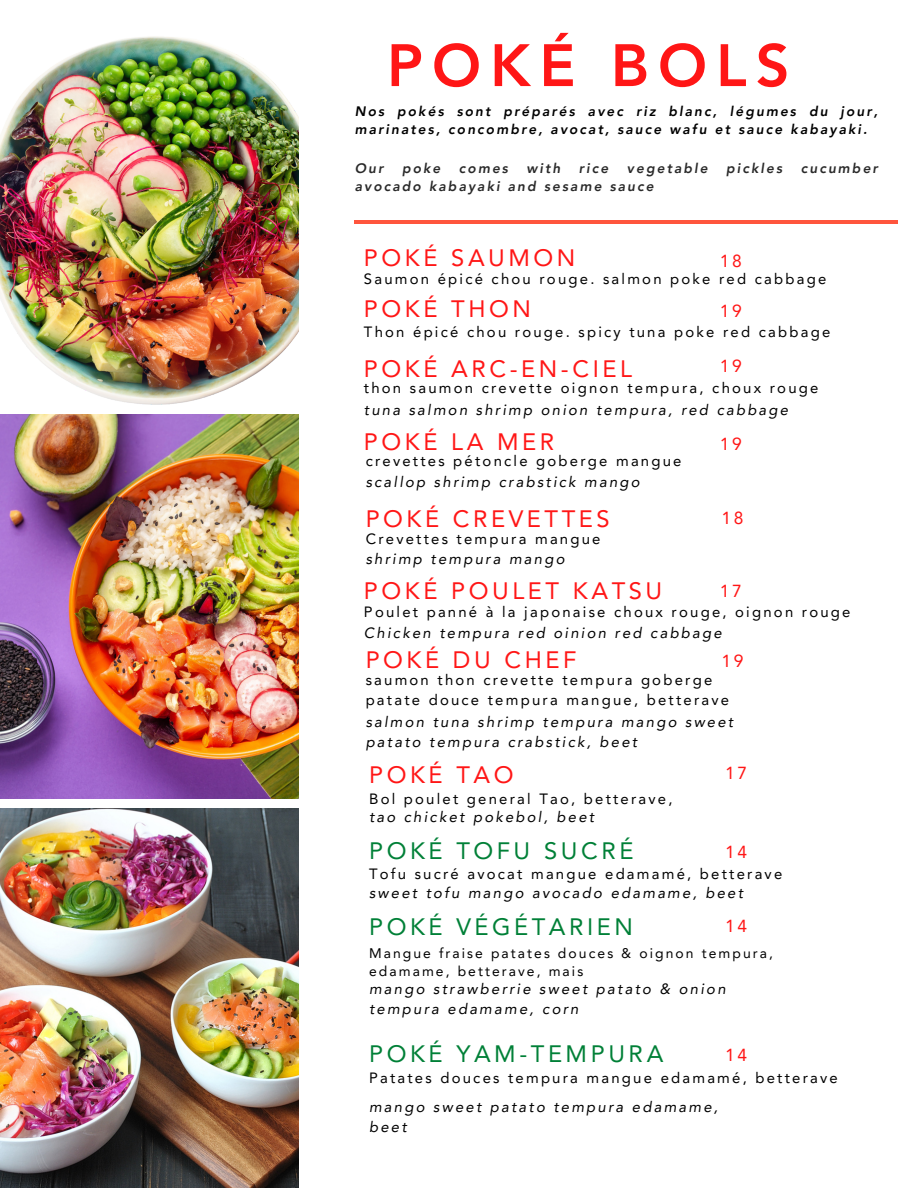
<style>
.page{position:relative;width:918px;height:1188px;background:#fff}
.page>*{position:absolute;margin:0;border:0;box-sizing:border-box;transform-origin:0 0}
.t1{font:800 59.1px "Avenir LT Pro";letter-spacing:.15em;color:#ff1616}
.t2{font:23.7px "Avenir LT Pro";letter-spacing:.15em;color:#ff1616}
.t3{font:23.7px "Avenir LT Pro";letter-spacing:.15em;color:#008037}
.t4{font:17.4px "Avenir LT Pro";letter-spacing:.15em;color:#ff1616}
.t5{font:14.85px/20.2px "Avenir LT Pro";letter-spacing:.15em;color:#000}
.t6{font:italic 14.85px/20.2px "Avenir LT Pro";letter-spacing:.15em;color:#000}
.t7{font:13.95px/18px "Avenir LT Pro";letter-spacing:.15em;color:#000}
.t8{font:italic 800 13.65px/18px "Avenir LT Pro";letter-spacing:.15em;color:#000}
.t9{font:italic 800 13.65px "Avenir LT Pro";letter-spacing:.15em;color:#2a2a2a}
</style>
<div class="page">
<hr style="left:355px;top:220px;width:543px;height:3px;background:#ff553d">
<img style="left:0;top:36px;width:298px;height:369px">
<img style="left:0;top:415px;width:298px;height:383px">
<img style="left:0;top:808px;width:298px;height:380px">
<p class="t1" style="left:387px;top:41px;width:404px">POKÉ BOLS</p>
<p class="t8" style="left:355px;top:103px;width:525px">Nos pokés sont préparés avec riz blanc, légumes du jour, marinates, concombre, avocat, sauce wafu et sauce kabayaki.</p>
<p class="t9" style="left:355px;top:163px;width:30px">Our</p>
<p class="t9" style="left:402px;top:163px;width:40px">poke</p>
<p class="t9" style="left:459px;top:163px;width:51px">comes</p>
<p class="t9" style="left:527px;top:163px;width:35px">with</p>
<p class="t9" style="left:579px;top:163px;width:31px">rice</p>
<p class="t9" style="left:627px;top:163px;width:82px">vegetable</p>
<p class="t9" style="left:726px;top:163px;width:58px">pickles</p>
<p class="t9" style="left:801px;top:163px;width:79px">cucumber</p>
<p class="t9" style="left:355px;top:181px;width:300px">avocado kabayaki and sesame sauce</p>
<p class="t2" style="left:364px;top:248px;width:213px">POKÉ SAUMON</p>
<p class="t4" style="left:720px;top:254px;width:24px">18</p>
<p class="t5" style="left:364px;top:270px;width:464px">Saumon épicé chou rouge. salmon poke red cabbage</p>
<p class="t5" style="left:364px;top:323px;width:468px">Thon épicé chou rouge. spicy tuna poke red cabbage</p>
<p class="t2" style="left:364px;top:299px;width:168px">POKÉ THON</p>
<p class="t4" style="left:720px;top:304px;width:24px">19</p>
<p class="t2" style="left:364px;top:359px;width:269px">POKÉ ARC-EN-CIEL</p>
<p class="t4" style="left:720px;top:359px;width:24px">19</p>
<p class="t5" style="left:364px;top:379px;width:456px">thon saumon crevette oignon tempura, choux rouge</p>
<p class="t6" style="left:364px;top:401px;width:426px">tuna salmon shrimp onion tempura, red cabbage</p>
<p class="t2" style="left:364px;top:432px;width:192px">POKÉ LA MER</p>
<p class="t5" style="left:366px;top:452px;width:317px">crevettes pétoncle goberge mangue</p>
<p class="t6" style="left:366px;top:473px;width:276px">scallop shrimp crabstick mango</p>
<p class="t2" style="left:366px;top:509px;width:246px">POKÉ CREVETTES</p>
<p class="t5" style="left:366px;top:530px;width:236px">Crevettes tempura mangue</p>
<p class="t6" style="left:366px;top:550px;width:200px">shrimp tempura mango</p>
<p class="t2" style="left:364px;top:581px;width:300px">POKÉ POULET KATSU</p>
<p class="t4" style="left:720px;top:436px;width:24px">19</p>
<p class="t4" style="left:722px;top:511px;width:24px">18</p>
<p class="t4" style="left:720px;top:584px;width:24px">17</p>
<p class="t5" style="left:364px;top:604px;width:488px">Poulet panné à la japonaise choux rouge, oignon rouge</p>
<p class="t6" style="left:364px;top:624px;width:359px">Chicken tempura red oinion red cabbage</p>
<p class="t2" style="left:366px;top:650px;width:212px">POKÉ DU CHEF</p>
<p class="t4" style="left:722px;top:654px;width:24px">19</p>
<p class="t5" style="left:366px;top:671px;width:365px">saumon thon crevette tempura goberge patate douce tempura mangue, betterave</p>
<p class="t6" style="left:366px;top:713px;width:369px">salmon tuna shrimp tempura mango sweet patato tempura crabstick, beet</p>
<p class="t2" style="left:369px;top:765px;width:146px">POKÉ TAO</p>
<p class="t5" style="left:369px;top:790px;width:305px">Bol poulet general Tao, betterave,</p>
<p class="t6" style="left:369px;top:808px;width:227px">tao chicket pokebol, beet</p>
<p class="t4" style="left:725px;top:766px;width:24px">17</p>
<p class="t3" style="left:369px;top:841px;width:266px">POKÉ TOFU SUCRÉ</p>
<p class="t4" style="left:725px;top:845px;width:24px">14</p>
<p class="t6" style="left:369px;top:884px;width:375px">sweet tofu mango avocado edamame, beet</p>
<p class="t5" style="left:369px;top:865px;width:415px">Tofu sucré avocat mangue edamamé, betterave</p>
<p class="t3" style="left:369px;top:917px;width:265px">POKÉ VÉGÉTARIEN</p>
<p class="t4" style="left:725px;top:919px;width:24px">14</p>
<p class="t7" style="left:369px;top:945px;width:405px">Mangue fraise patates douces &amp; oignon tempura, edamame, betterave, mais</p>
<p class="t6" style="left:369px;top:980px;width:358px">mango strawberrie sweet patato &amp; onion tempura edamame, corn</p>
<p class="t3" style="left:369px;top:1044px;width:296px">POKÉ YAM-TEMPURA</p>
<p class="t4" style="left:725px;top:1047px;width:24px">14</p>
<p class="t5" style="left:369px;top:1069px;width:470px">Patates douces tempura mangue edamamé, betterave</p>
<p class="t6" style="left:369px;top:1098px;width:351px">mango sweet patato tempura edamame, beet</p>
</div>
